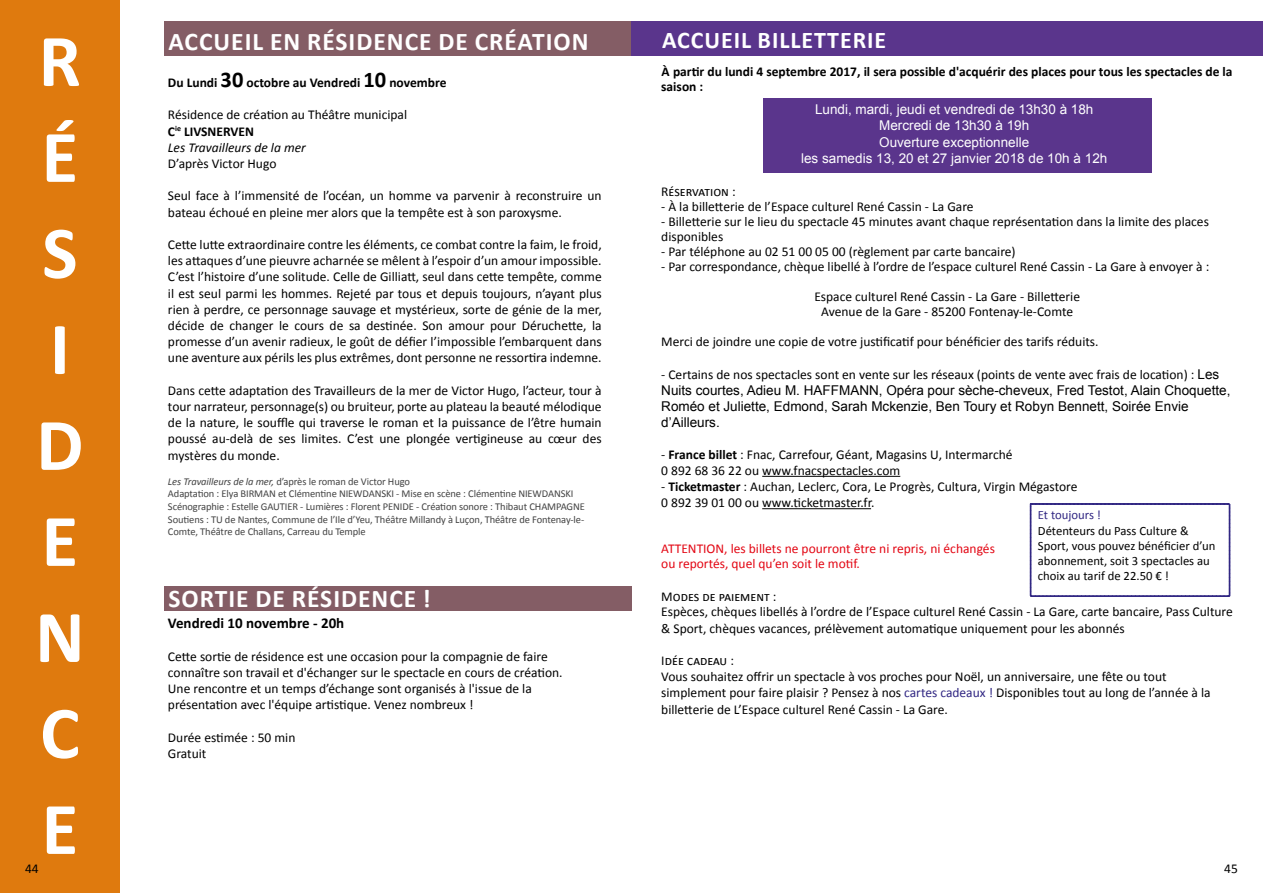
<style>
.page{position:relative;width:1263px;height:893px;background:#fff}
.page>*{position:absolute;margin:0;border:0;box-sizing:border-box;transform-origin:0 0}
.t1{font:700 75px/96px "Calibri";color:#fff}
.t2{font:700 25.5px "Calibri";letter-spacing:.04em;color:#fff}
.t3{font:700 24px "Calibri";letter-spacing:.04em;color:#fff}
.t4{font:700 15px "Calibri";color:#000}
.t5{font:13.5px/16.2px "Calibri";color:#000}
.t6{font:13.5px/16.2px "Arial";color:#000}
.t7{font:700 13.5px/15px "Calibri";color:#000}
.t8{font:13.5px/16.2px "Arial";color:#fff;text-align:center}
.t9{font:13.5px/15px "Calibri";color:#e30613}
.t10{font:12.75px/15.3px "Calibri";color:#000}
.t11{font:12.75px "Calibri";color:#312783}
.t12{font:10.5px/12.6px "Calibri";letter-spacing:-.01em;color:#434343}
.s1{font-size:22.5px}
.s2{font-weight:700}
.s3{font-style:italic}
.s4{font-family:"Arial"}
.s5{color:#312783}
.s6{color:#fff}
</style>
<div class="page">
<div style="left:164px;top:21px;width:467px;height:35px;background:#845d65"></div>
<div style="left:164px;top:586px;width:467px;height:25px;background:#845d65"></div>
<div style="left:631px;top:21px;width:632px;height:35px;background:#5a358c"></div>
<div style="left:763px;top:98px;width:389px;height:74px;background:#5a358c"></div>
<svg style="left:1029px;top:503px;width:201px;height:94px"></svg>
<div style="left:0;top:0;width:120px;height:893px;background:#df7a0e"></div>
<hr style="left:762px;top:476px;width:138px;height:1px;background:#000">
<hr style="left:762px;top:508px;width:109px;height:1px;background:#000">
<h1 class="t1" style="left:35px;top:9px;width:51px">R<br>É<br>S<br>I<br>D<br>E<br>N<br>C<br>E</h1>
<p class="t5" style="left:25px;top:860px;width:15px">44</p>
<h2 class="t2" style="left:168px;top:26px;width:422px">ACCUEIL EN RÉSIDENCE DE CRÉATION</h2>
<h3 class="t3" style="left:662px;top:25px;width:226px">ACCUEIL BILLETTERIE</h3>
<p class="t7" style="left:168px;top:74px;width:280px">Du Lundi <span class="s1">30</span> octobre au Vendredi <span class="s1">10</span> novembre</p>
<p class="t5" style="left:168px;top:106px;width:241px">Résidence de création au Théâtre municipal<br><span class="s2">C</span><sup>ie</sup> <span class="s2">LIVSNERVEN<br></span><span class="s3">Les Travailleurs de la mer</span></p>
<p class="t5" style="left:168px;top:155px;width:110px">D’après Victor Hugo</p>
<p class="t5" style="left:168px;top:187px;width:435px">Seul face à l’immensité de l’océan, un homme va parvenir à reconstruire un bateau échoué en pleine mer alors que la tempête est à son paroxysme.</p>
<p class="t5" style="left:168px;top:236px;width:435px;text-align:justify">Cette lutte extraordinaire contre les éléments, ce combat contre la faim, le froid, les attaques d’une pieuvre acharnée se mêlent à l’espoir d’un amour impossible.<br>C’est l’histoire d’une solitude. Celle de Gilliatt, seul dans cette tempête, comme il est seul parmi les hommes. Rejeté par tous et depuis toujours, n’ayant plus rien à perdre, ce personnage sauvage et mystérieux, sorte de génie de la mer, décide de changer le cours de sa destinée. Son amour pour Déruchette, la promesse d’un avenir radieux, le goût de défier l’impossible l’embarquent dans une aventure aux périls les plus extrêmes, dont personne ne ressortira indemne.</p>
<p class="t5" style="left:168px;top:382px;width:435px;text-align:justify">Dans cette adaptation des Travailleurs de la mer de Victor Hugo, l’acteur, tour à tour narrateur, personnage(s) ou bruiteur, porte au plateau la beauté mélodique de la nature, le souffle qui traverse le roman et la puissance de l’être humain poussé au-delà de ses limites. C’est une plongée vertigineuse au cœur des mystères du monde.</p>
<p class="t12" style="left:168px;top:475px;width:418px"><span class="s3">Les Travailleurs de la mer,</span> d’après le roman de Victor Hugo<br>Adaptation : Elya BIRMAN et Clémentine NIEWDANSKI - Mise en scène : Clémentine NIEWDANSKI Scénographie : Estelle GAUTIER - Lumières : Florent PENIDE - Création sonore : Thibaut CHAMPAGNE Soutiens : TU de Nantes, Commune de l’Ile d’Yeu, Théâtre Millandy à Luçon, Théâtre de Fontenay-le-Comte, Théâtre de Challans, Carreau du Temple</p>
<p class="t7" style="left:661px;top:64px;width:573px">À partir du lundi 4 septembre 2017, il sera possible d'acquérir des places pour tous les spectacles de la saison :</p>
<p class="t8" style="left:801px;top:102px;width:308px">Lundi, mardi, jeudi et vendredi de 13h30 à 18h Mercredi de 13h30 à 19h<br>Ouverture exceptionnelle<br>les samedis 13, 20 et 27 janvier 2018 de 10h à 12h</p>
<p class="t5" style="left:661px;top:183px;width:76px">Réservation :</p>
<p class="t5" style="left:661px;top:198px;width:314px">- À la billetterie de l’Espace culturel René Cassin - La Gare</p>
<p class="t5" style="left:661px;top:214px;width:549px;line-height:15px">- Billetterie sur le lieu du spectacle 45 minutes avant chaque représentation dans la limite des places disponibles</p>
<p class="t5" style="left:661px;top:243px;width:356px">- Par téléphone au 02 51 00 05 00 (règlement par carte bancaire)</p>
<p class="t5" style="left:661px;top:258px;width:550px">- Par correspondance, chèque libellé à l’ordre de l’espace culturel René Cassin - La Gare à envoyer à :</p>
<p class="t5" style="left:814px;top:289px;width:267px;line-height:15px;text-align:center">Espace culturel René Cassin - La Gare - Billetterie<br>Avenue de la Gare - 85200 Fontenay-le-Comte</p>
<p class="t5" style="left:661px;top:333px;width:439px">Merci de joindre une copie de votre justificatif pour bénéficier des tarifs réduits.</p>
<p class="t5" style="left:661px;top:366px;width:559px">- Certains de nos spectacles sont en vente sur les réseaux (points de vente avec frais de location) : <span class="s4">Les</span></p>
<p class="t6" style="left:661px;top:382px;width:571px">Nuits courtes, Adieu M. HAFFMANN, Opéra pour sèche-cheveux, Fred Testot, Alain Choquette,<br>Roméo et Juliette, Edmond, Sarah Mckenzie, Ben Toury et Robyn Bennett, Soirée Envie d’Ailleurs.</p>
<p class="t5" style="left:661px;top:445px;width:353px">- <span class="s2">France billet</span> : Fnac, Carrefour, Géant, Magasins U, Intermarché<br>0 892 68 36 22 ou www.fnacspectacles.com</p>
<p class="t5" style="left:661px;top:478px;width:418px">- <span class="s2">Ticketmaster</span> : Auchan, Leclerc, Cora, Le Progrès, Cultura, Virgin Mégastore<br>0 892 39 01 00 ou www.ticketmaster.fr.</p>
<p class="t9" style="left:661px;top:541px;width:335px">ATTENTION, les billets ne pourront être ni repris, ni échangés ou reportés, quel qu’en soit le motif.</p>
<p class="t5" style="left:661px;top:588px;width:573px;line-height:15.6px">Modes de paiement :<br>Espèces, chèques libellés à l’ordre de l’Espace culturel René Cassin - La Gare, carte bancaire, Pass Culture &amp; Sport, chèques vacances, prélèvement automatique uniquement pour les abonnés</p>
<p class="t5" style="left:661px;top:652px;width:551px">Idée cadeau :<br>Vous souhaitez offrir un spectacle à vos proches pour Noël, un anniversaire, une fête ou tout simplement pour faire plaisir ? Pensez à nos <span class="s5">cartes cadeaux !</span> Disponibles tout au long de l’année à la billetterie de L’Espace culturel René Cassin - La Gare.<span class="s6">CHARTE DU SPECTATEUR</span></p>
<p class="t11" style="left:1038px;top:507px;width:65px">Et toujours !</p>
<p class="t10" style="left:1038px;top:522px;width:179px">Détenteurs du Pass Culture &amp;<br>Sport, vous pouvez bénéficier d’un abonnement, soit 3 spectacles au choix au tarif de 22.50 € !</p>
<h2 class="t2" style="left:168px;top:583px;width:264px">SORTIE DE RÉSIDENCE !</h2>
<p class="t4" style="left:168px;top:614px;width:178px">Vendredi 10 novembre - 20h</p>
<p class="t5" style="left:168px;top:647px;width:396px">Cette sortie de résidence est une occasion pour la compagnie de faire connaître son travail et d'échanger sur le spectacle en cours de création.<br>Une rencontre et un temps d’échange sont organisés à l'issue de la présentation avec l'équipe artistique. Venez nombreux !</p>
<p class="t5" style="left:168px;top:728px;width:129px">Durée estimée : 50 min<br>Gratuit</p>
<p class="t5" style="left:1224px;top:860px;width:15px">45</p>
</div>
